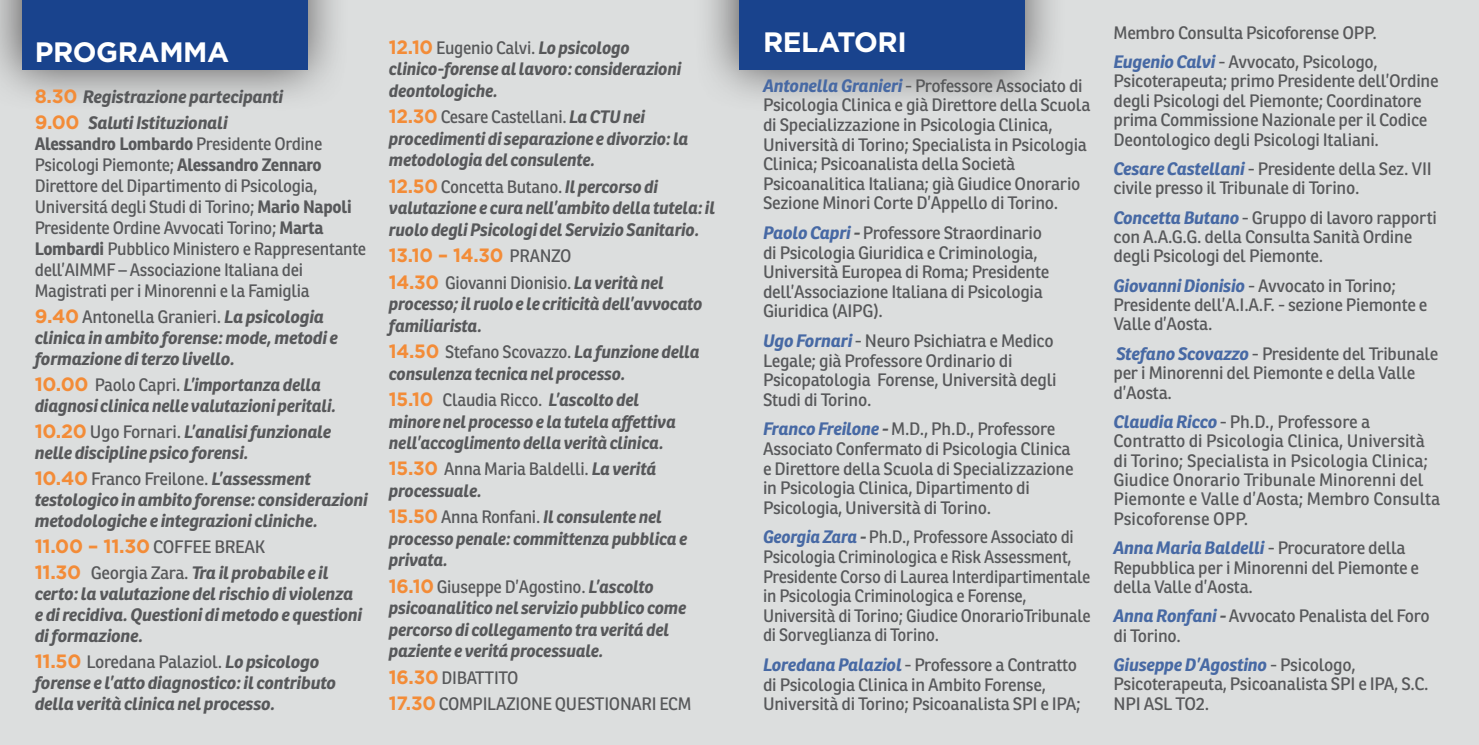
<style>
.page{position:relative;width:1479px;height:745px;background:#fff}
.page>*{position:absolute;margin:0;border:0;box-sizing:border-box;transform-origin:0 0}
.t1{font:700 28px "Gotham";letter-spacing:-.015em;color:#fff}
.t2{font:700 19.25px "Gotham";letter-spacing:-.015em;color:#f38c38}
.t3{font:17.5px/19.4px "Ronnia";letter-spacing:-.015em;color:#57585a}
.t4{font:italic 700 17.5px/21.5px "Ronnia";letter-spacing:-.015em;color:#57585a}
.t5{font:17.5px/19.6px "Ronnia";letter-spacing:-.015em;color:#57585a;scale:.96 1}
.s1{font-family:"Gotham";font-style:normal;font-size:19.25px;color:#f38c38}
.s2{font-weight:700}
.s3{font-weight:400;font-style:normal}
.s4{font-family:"Ronnia";font-weight:400;font-size:17.5px;color:#57585a}
.s5{font-family:"Gotham";font-weight:700;font-size:19.25px;color:#f38c38}
.s6{font-weight:700;font-style:italic;color:#4769a4}
.s7{font-weight:700;font-style:italic}
</style>
<div class="page">
<div style="left:0;top:0;width:1478px;height:744px;background:#dcdede"></div>
<div style="left:693px;top:0;width:373px;height:113px;background:#231f20;opacity:.75"></div>
<div style="left:739px;top:0;width:285px;height:69px;background:#19438d"></div>
<div style="left:0;top:0;width:350px;height:113px;background:#231f20;opacity:.75"></div>
<div style="left:22px;top:0;width:286px;height:70px;background:#19438d"></div>
<p class="t1" style="left:35px;top:36px;width:196px">PROGRAMMA</p>
<p class="t4" style="left:35px;top:86px;width:250px"><span class="s1">8.30</span> Registrazione partecipanti</p>
<p class="t4" style="left:35px;top:112px;width:194px"><span class="s1">9.00</span> Saluti Istituzionali</p>
<p class="t3" style="left:35px;top:133px;width:333px;line-height:21px"><span class="s2">Alessandro Lombardo</span> Presidente Ordine Psicologi Piemonte; <span class="s2">Alessandro Zennaro </span>Direttore del Dipartimento di Psicologia, Universitá degli Studi di Torino; <span class="s2">Mario Napoli </span>Presidente Ordine Avvocati Torino; <span class="s2">Marta Lombardi</span> Pubblico Ministero e Rappresentante dell’AIMMF – Associazione Italiana dei Magistrati per i Minorenni e la Famiglia</p>
<p class="t4" style="left:35px;top:306px;width:305px;line-height:21px"><span class="s1">9.40</span> <span class="s3">Antonella Granieri.</span> La psicologia clinica in ambito forense: mode, metodi e formazione di terzo livello.</p>
<p class="t4" style="left:35px;top:374px;width:303px;line-height:21px"><span class="s1">10.00</span> <span class="s3">Paolo Capri.</span> L’importanza della diagnosi clinica nelle valutazioni peritali.</p>
<p class="t4" style="left:35px;top:421px;width:298px;line-height:21px"><span class="s1">10.20</span> <span class="s3">Ugo Fornari.</span> L’analisi funzionale nelle discipline psico forensi.</p>
<p class="t4" style="left:35px;top:468px;width:335px;line-height:21px"><span class="s1">10.40</span> <span class="s3">Franco Freilone.</span> L’assessment testologico in ambito forense: considerazioni metodologiche e integrazioni cliniche.</p>
<p class="t2" style="left:35px;top:535px;width:232px">11.00 – 11.30 <span class="s4">COFFEE BREAK</span></p>
<p class="t4" style="left:35px;top:562px;width:329px;line-height:21px"><span class="s1">11.30</span> <span class="s3">Georgia Zara.</span> Tra il probabile e il certo: la valutazione del rischio di violenza e di recidiva. Questioni di metodo e questioni di formazione.</p>
<p class="t4" style="left:35px;top:650px;width:303px;line-height:21px"><span class="s1">11.50</span> <span class="s3">Loredana Palaziol.</span> Lo psicologo forense e l’atto diagnostico: il contributo della verità clinica nel processo.</p>
<p class="t4" style="left:389px;top:37px;width:294px"><span class="s1">12.10</span> <span class="s3">Eugenio Calvi.</span> Lo psicologo clinico-forense al lavoro: considerazioni deontologiche.</p>
<p class="t4" style="left:389px;top:106px;width:301px"><span class="s1">12.30</span> <span class="s3">Cesare Castellani.</span> La CTU nei procedimenti di separazione e divorzio: la metodologia del consulente.</p>
<p class="t4" style="left:389px;top:175px;width:328px"><span class="s1">12.50</span> <span class="s3">Concetta Butano.</span> Il percorso di valutazione e cura nell’ambito della tutela: il ruolo degli Psicologi del Servizio Sanitario.</p>
<p class="t2" style="left:389px;top:244px;width:184px">13.10 – 14.30 <span class="s4">PRANZO</span></p>
<p class="t4" style="left:389px;top:271px;width:315px"><span class="s1">14.30</span> <span class="s3">Giovanni Dionisio.</span> La verità nel processo; il ruolo e le criticità dell’avvocato familiarista.</p>
<p class="t4" style="left:389px;top:341px;width:312px"><span class="s1">14.50</span> <span class="s3">Stefano Scovazzo.</span> La funzione della consulenza tecnica nel processo.</p>
<p class="t4" style="left:389px;top:388px;width:289px"><span class="s1">15.10</span> <span class="s3">Claudia Ricco.</span> L’ascolto del minore nel processo e la tutela affettiva nell’accoglimento della verità clinica.</p>
<p class="t4" style="left:389px;top:458px;width:269px"><span class="s1">15.30</span> <span class="s3">Anna Maria Baldelli.</span> La veritá processuale.</p>
<p class="t4" style="left:389px;top:506px;width:300px"><span class="s1">15.50</span> <span class="s3">Anna Ronfani.</span> Il consulente nel processo penale: committenza pubblica e privata.</p>
<p class="t4" style="left:389px;top:575px;width:299px"><span class="s1">16.10</span> <span class="s3">Giuseppe D’Agostino.</span> L’ascolto psicoanalitico nel servizio pubblico come percorso di collegamento tra veritá del paziente e veritá processuale.</p>
<p class="t3" style="left:389px;top:667px;width:131px"><span class="s5">16.30</span> DIBATTITO</p>
<p class="t3" style="left:389px;top:693px;width:304px"><span class="s5">17.30</span> COMPILAZIONE QUESTIONARI ECM</p>
<p class="t1" style="left:763px;top:26px;width:145px">RELATORI</p>
<p class="t3" style="left:763px;top:75px;width:329px"><span class="s6">Antonella Granieri</span> - Professore Associato di Psicologia Clinica e già Direttore della Scuola di Specializzazione in Psicologia Clinica, Università di Torino; Specialista in Psicologia Clinica; Psicoanalista della Società Psicoanalitica Italiana; già Giudice Onorario Sezione Minori Corte D’Appello di Torino.</p>
<p class="t3" style="left:763px;top:223px;width:287px"><span class="s6">Paolo Capri</span> <span class="s7">-</span> Professore Straordinario di Psicologia Giuridica e Criminologia, Università Europea di Roma; Presidente dell’Associazione Italiana di Psicologia Giuridica (AIPG).</p>
<p class="t3" style="left:763px;top:330px;width:295px"><span class="s6">Ugo Fornari</span> - Neuro Psichiatra e Medico Legale; già Professore Ordinario di Psicopatologia Forense, Università degli Studi di Torino.</p>
<p class="t3" style="left:763px;top:419px;width:312px"><span class="s6">Franco Freilone</span> <span class="s7">-</span> M.D., Ph.D., Professore Associato Confermato di Psicologia Clinica e Direttore della Scuola di Specializzazione in Psicologia Clinica, Dipartimento di Psicologia, Università di Torino.</p>
<p class="t5" style="left:763px;top:527px;width:343px"><span class="s6">Georgia Zara</span><span class="s7">-</span> Ph.D., Professore Associato di Psicologia Criminologica e Risk Assessment, Presidente Corso di Laurea Interdipartimentale in Psicologia Criminologica e Forense, Università di Torino; Giudice OnorarioTribunale di Sorveglianza di Torino.</p>
<p class="t3" style="left:763px;top:654px;width:319px"><span class="s6">Loredana Palaziol</span> - Professore a Contratto di Psicologia Clinica in Ambito Forense,<br>Università di Torino; Psicoanalista SPI e IPA;</p>
<p class="t3" style="left:1113px;top:23px;width:265px">Membro Consulta Psicoforense OPP.</p>
<p class="t3" style="left:1113px;top:52px;width:326px"><span class="s6">Eugenio Calvi</span> - Avvocato, Psicologo, Psicoterapeuta; primo Presidente dell’Ordine degli Psicologi del Piemonte; Coordinatore prima Commissione Nazionale per il Codice Deontologico degli Psicologi Italiani.</p>
<p class="t3" style="left:1113px;top:159px;width:320px"><span class="s6">Cesare Castellani</span> - Presidente della Sez. VII civile presso il Tribunale di Torino.</p>
<p class="t3" style="left:1113px;top:207px;width:325px"><span class="s6">Concetta Butano</span> - Gruppo di lavoro rapporti con A.A.G.G. della Consulta Sanità Ordine degli Psicologi del Piemonte.</p>
<p class="t3" style="left:1113px;top:275px;width:315px"><span class="s6">Giovanni Dionisio</span> - Avvocato in Torino;<br>Presidente dell’A.I.A.F. - sezione Piemonte e<br>Valle d’Aosta.</p>
<p class="t3" style="left:1113px;top:343px;width:326px"><span class="s6">Stefano Scovazzo</span> - Presidente del Tribunale per i Minorenni del Piemonte e della Valle d’Aosta.</p>
<p class="t3" style="left:1113px;top:411px;width:328px"><span class="s6">Claudia Ricco</span> - Ph.D., Professore a Contratto di Psicologia Clinica, Università di Torino; Specialista in Psicologia Clinica; Giudice Onorario Tribunale Minorenni del Piemonte e Valle d’Aosta; Membro Consulta Psicoforense OPP.</p>
<p class="t3" style="left:1113px;top:537px;width:307px"><span class="s6">Anna Maria Baldelli</span> - Procuratore della<br>Repubblica per i Minorenni del Piemonte e della Valle d’Aosta.</p>
<p class="t3" style="left:1113px;top:605px;width:318px"><span class="s6">Anna Ronfani</span> <span class="s7">-</span> Avvocato Penalista del Foro di Torino.</p>
<p class="t3" style="left:1113px;top:654px;width:317px"><span class="s6">Giuseppe D’Agostino</span> - Psicologo,<br>Psicoterapeuta, Psicoanalista SPI e IPA, S.C.<br>NPI ASL TO2.</p>
</div>
